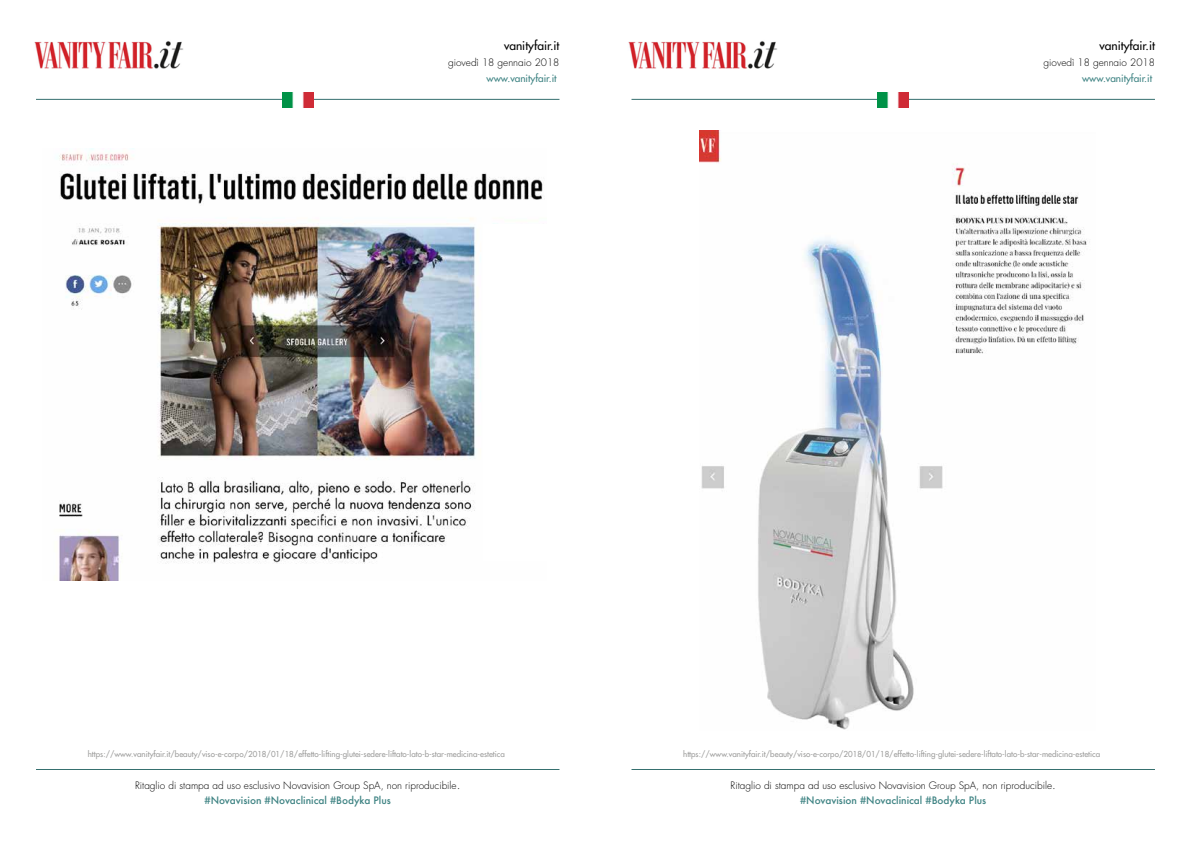
<style>
.page{position:relative;width:1191px;height:842px;background:#fff}
.page>*{position:absolute;margin:0;border:0;box-sizing:border-box;transform-origin:0 0}
.t1{font:12px "Futura";color:#000}
.t2{font:300 10px "Futura";color:#000}
.t3{font:500 10px "Futura";color:#3e8383}
.t4{font:10px "Futura";color:#3e8383}
.t5{font:8px "Futura";color:#9d9d9c}
.s1{font-size:12px}
</style>
<div class="page">
<img style="left:59px;top:149px;width:484px;height:432px">
<div style="left:483px;top:224px;width:98px;height:337px;background:#fff"></div>
<img style="left:34px;top:41px;width:149px;height:28px">
<img style="left:699px;top:130px;width:388px;height:600px">
<img style="left:628px;top:41px;width:149px;height:28px">
<hr style="left:36px;top:99px;width:523px;height:1px;background:#36706f">
<img style="left:282px;top:92px;width:31px;height:16px">
<hr style="left:631px;top:99px;width:524px;height:1px;background:#36706f">
<img style="left:877px;top:92px;width:31px;height:16px">
<hr style="left:36px;top:769px;width:523px;height:1px;background:#36706f">
<hr style="left:631px;top:769px;width:524px;height:1px;background:#36706f">
<h1 class="t1" style="left:504px;top:38px;width:57px">vanityfair.it</h1>
<p class="t2" style="left:448px;top:56px;width:113px">giovedì 18 gennaio 2018</p>
<p class="t4" style="left:486px;top:72px;width:72px">www.vanityfair.it</p>
<h1 class="t1" style="left:1099px;top:38px;width:57px">vanityfair.it</h1>
<p class="t2" style="left:1043px;top:56px;width:113px">giovedì 18 gennaio 2018</p>
<p class="t4" style="left:1082px;top:72px;width:72px">www.vanityfair.it</p>
<p class="t5" style="left:88px;top:749px;width:418px">https://www.vanityfair.it/beauty/viso-e-corpo/2018/01/18/effetto-lifting-glutei-sedere-liftato-lato-b-star-medicina-estetica</p>
<p class="t5" style="left:683px;top:749px;width:418px">https://www.vanityfair.it/beauty/viso-e-corpo/2018/01/18/effetto-lifting-glutei-sedere-liftato-lato-b-star-medicina-estetica</p>
<p class="t2" style="left:135px;top:780px;width:327px">Ritaglio di stampa ad uso esclusivo Novavision Group SpA, non riproducibile<span class="s1">.</span></p>
<p class="t2" style="left:730px;top:780px;width:327px">Ritaglio di stampa ad uso esclusivo Novavision Group SpA, non riproducibile<span class="s1">.</span></p>
<p class="t3" style="left:204px;top:794px;width:188px">#Novavision #Novaclinical #Bodyka Plus</p>
<p class="t3" style="left:800px;top:794px;width:188px">#Novavision #Novaclinical #Bodyka Plus</p>
</div>
